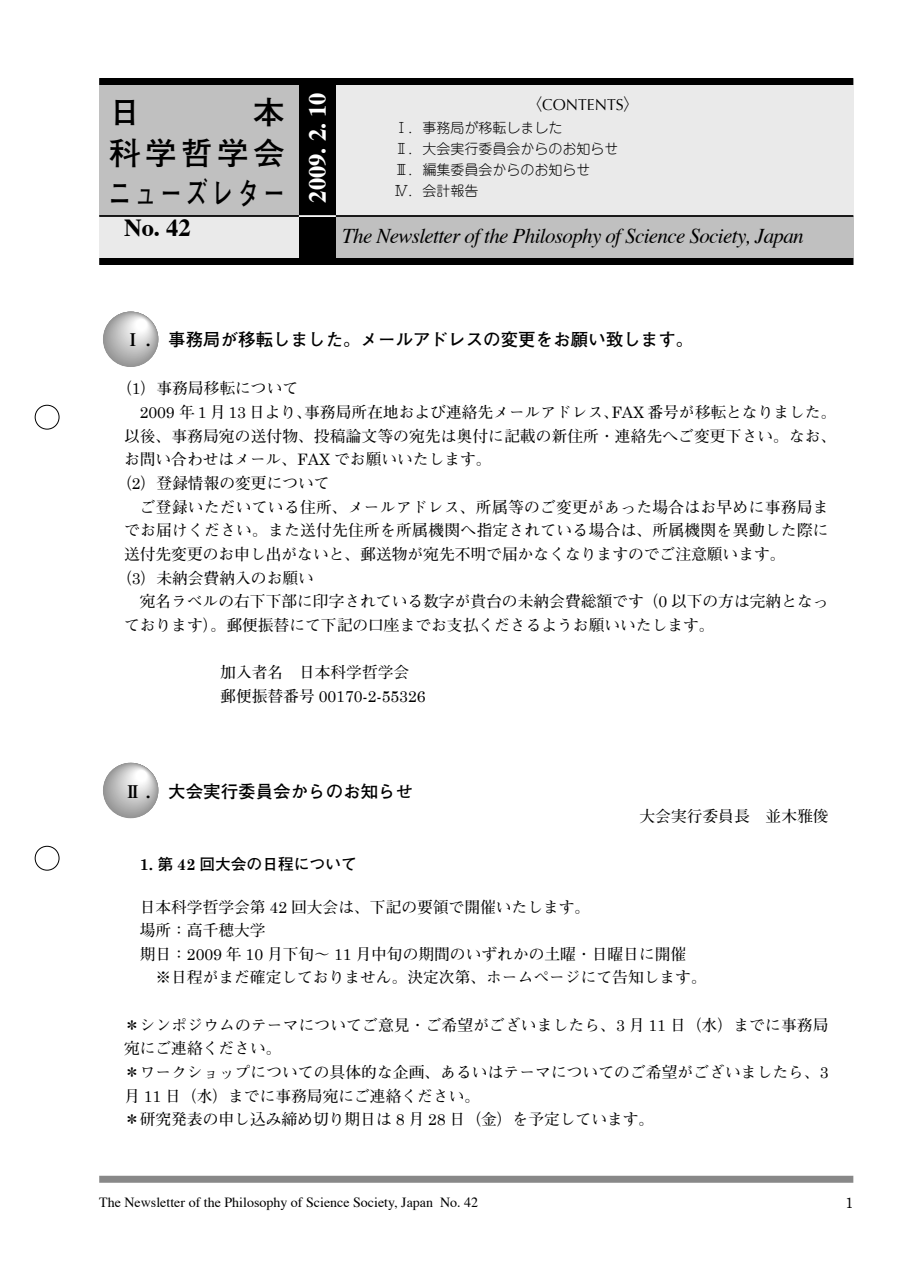
<style>
.page{position:relative;width:903px;height:1275px;background:#fff}
.page>*{position:absolute;margin:0;border:0;box-sizing:border-box;transform-origin:0 0}
.t1{font:700 31.5px/40.2px "Futo Go B101 Pro";letter-spacing:.2em;color:#000;text-align:justify}
.t2{font:700 24.5px "Times";color:#fff}
.t3{font:700 24.5px "Times";color:#000}
.t4{font:italic 21px "Times";letter-spacing:-.03em;color:#000}
.t5{font:700 17.5px "Futo Go B101 Pro";color:#000}
.t6{font:700 15.75px/23.6px "Futo Min A101 Pro";color:#000}
.t7{font:700 15.75px "Futo Min A101 Pro";letter-spacing:.02em;color:#000}
.t8{font:15.75px "Century Schoolbook";color:#000}
.t9{font:700 15.75px "Futo Go B101 Pro";color:#000}
.t10{font:15.75px "Optima";color:#000}
.t11{font:14px "Times";color:#000}
.t12{font:300 14px/21px "Jun 101 Pro";color:#000}
.t13{font:700 14px "Futo Min A101 Pro";color:#000}
.s1{font-family:"Futo Min A101 Pro";font-weight:700}
.s2{font-family:"Midashi Min Pro MA31";font-weight:400}
.s3{font-family:"Century Schoolbook"}
.s4{font-family:"Century Schoolbook";font-weight:400}
</style>
<div class="page">
<div style="left:99px;top:1176px;width:754px;height:7px;background:#888"></div>
<div style="left:35px;top:405px;width:24px;height:25px;border:1px solid #000;border-radius:50%"></div>
<div style="left:35px;top:846px;width:24px;height:25px;border:1px solid #000;border-radius:50%"></div>
<div style="left:105px;top:312px;width:53px;height:52px;background:#9b9b9b;border-radius:50%"></div>
<div style="left:107px;top:312px;width:50px;height:51px;background:#a1a1a1;border-radius:50%"></div>
<div style="left:110px;top:313px;width:46px;height:46px;background:#adadad;border-radius:50%"></div>
<div style="left:111px;top:314px;width:44px;height:44px;background:#b1b1b1;border-radius:50%"></div>
<div style="left:113px;top:314px;width:42px;height:42px;background:#b7b7b7;border-radius:50%"></div>
<div style="left:114px;top:314px;width:40px;height:40px;background:#bbb;border-radius:50%"></div>
<div style="left:115px;top:314px;width:39px;height:40px;background:#bdbdbd;border-radius:50%"></div>
<div style="left:115px;top:314px;width:39px;height:39px;background:#bdbdbd;border-radius:50%"></div>
<div style="left:116px;top:315px;width:38px;height:37px;background:#c1c1c1;border-radius:50%"></div>
<div style="left:117px;top:315px;width:37px;height:37px;background:#c3c3c3;border-radius:50%"></div>
<div style="left:118px;top:315px;width:35px;height:35px;background:#c8c8c8;border-radius:50%"></div>
<div style="left:120px;top:315px;width:33px;height:33px;background:#ccc;border-radius:50%"></div>
<div style="left:120px;top:316px;width:32px;height:32px;background:#cecece;border-radius:50%"></div>
<div style="left:121px;top:316px;width:31px;height:30px;background:#d2d2d2;border-radius:50%"></div>
<div style="left:122px;top:316px;width:30px;height:30px;background:#d4d4d4;border-radius:50%"></div>
<div style="left:122px;top:316px;width:30px;height:29px;background:#d5d5d5;border-radius:50%"></div>
<div style="left:124px;top:316px;width:27px;height:28px;background:#d9d9d9;border-radius:50%"></div>
<div style="left:124px;top:317px;width:27px;height:27px;background:#dadada;border-radius:50%"></div>
<div style="left:125px;top:317px;width:26px;height:25px;background:#dedede;border-radius:50%"></div>
<div style="left:127px;top:317px;width:23px;height:24px;background:#e2e2e2;border-radius:50%"></div>
<div style="left:127px;top:317px;width:23px;height:23px;background:#e5e5e5;border-radius:50%"></div>
<div style="left:128px;top:317px;width:22px;height:22px;background:#e7e7e7;border-radius:50%"></div>
<div style="left:129px;top:318px;width:20px;height:20px;background:#ebebeb;border-radius:50%"></div>
<div style="left:131px;top:318px;width:18px;height:18px;background:#f0f0f0;border-radius:50%"></div>
<div style="left:131px;top:318px;width:17px;height:17px;background:#f1f1f1;border-radius:50%"></div>
<div style="left:132px;top:318px;width:16px;height:16px;background:#f4f4f4;border-radius:50%"></div>
<div style="left:133px;top:319px;width:15px;height:14px;background:#f8f8f8;border-radius:50%"></div>
<div style="left:134px;top:319px;width:14px;height:14px;background:#f9f9f9;border-radius:50%"></div>
<div style="left:134px;top:319px;width:14px;height:13px;background:#fafafa;border-radius:50%"></div>
<div style="left:136px;top:319px;width:11px;height:12px;background:#fefefe;border-radius:50%"></div>
<div style="left:136px;top:319px;width:11px;height:11px;background:#fff;border-radius:50%"></div>
<div style="left:103px;top:763px;width:55px;height:55px;background:#959595;border-radius:50%"></div>
<div style="left:105px;top:763px;width:53px;height:53px;background:#9b9b9b;border-radius:50%"></div>
<div style="left:106px;top:763px;width:51px;height:51px;background:#9f9f9f;border-radius:50%"></div>
<div style="left:110px;top:764px;width:46px;height:46px;background:#adadad;border-radius:50%"></div>
<div style="left:111px;top:765px;width:44px;height:44px;background:#b1b1b1;border-radius:50%"></div>
<div style="left:113px;top:765px;width:42px;height:42px;background:#b7b7b7;border-radius:50%"></div>
<div style="left:114px;top:765px;width:40px;height:40px;background:#bbb;border-radius:50%"></div>
<div style="left:115px;top:765px;width:39px;height:40px;background:#bcbcbc;border-radius:50%"></div>
<div style="left:115px;top:766px;width:39px;height:39px;background:#bdbdbd;border-radius:50%"></div>
<div style="left:116px;top:766px;width:38px;height:37px;background:#c1c1c1;border-radius:50%"></div>
<div style="left:117px;top:766px;width:37px;height:37px;background:#c3c3c3;border-radius:50%"></div>
<div style="left:118px;top:766px;width:35px;height:35px;background:#c8c8c8;border-radius:50%"></div>
<div style="left:119px;top:766px;width:34px;height:34px;background:#c9c9c9;border-radius:50%"></div>
<div style="left:120px;top:767px;width:33px;height:33px;background:#ccc;border-radius:50%"></div>
<div style="left:120px;top:767px;width:32px;height:32px;background:#cecece;border-radius:50%"></div>
<div style="left:121px;top:767px;width:31px;height:31px;background:#d2d2d2;border-radius:50%"></div>
<div style="left:122px;top:767px;width:30px;height:29px;background:#d5d5d5;border-radius:50%"></div>
<div style="left:124px;top:768px;width:27px;height:27px;background:#dadada;border-radius:50%"></div>
<div style="left:124px;top:768px;width:27px;height:26px;background:#dcdcdc;border-radius:50%"></div>
<div style="left:126px;top:768px;width:24px;height:25px;background:#e0e0e0;border-radius:50%"></div>
<div style="left:127px;top:768px;width:23px;height:23px;background:#e5e5e5;border-radius:50%"></div>
<div style="left:128px;top:769px;width:22px;height:22px;background:#e5e5e5;border-radius:50%"></div>
<div style="left:129px;top:769px;width:20px;height:21px;background:#e9e9e9;border-radius:50%"></div>
<div style="left:129px;top:769px;width:20px;height:20px;background:#ebebeb;border-radius:50%"></div>
<div style="left:131px;top:769px;width:18px;height:18px;background:#f0f0f0;border-radius:50%"></div>
<div style="left:131px;top:769px;width:17px;height:17px;background:#f1f1f1;border-radius:50%"></div>
<div style="left:132px;top:770px;width:16px;height:16px;background:#f4f4f4;border-radius:50%"></div>
<div style="left:133px;top:770px;width:15px;height:14px;background:#f8f8f8;border-radius:50%"></div>
<div style="left:134px;top:770px;width:14px;height:14px;background:#fafafa;border-radius:50%"></div>
<div style="left:136px;top:770px;width:11px;height:12px;background:#fff;border-radius:50%"></div>
<div style="left:99px;top:217px;width:200px;height:47px;background:#eaeaea"></div>
<div style="left:336px;top:79px;width:517px;height:138px;background:#eaeaea"></div>
<div style="left:336px;top:216px;width:517px;height:48px;background:#c0c0c0"></div>
<div style="left:99px;top:79px;width:200px;height:137px;background:#c0c0c0"></div>
<hr style="left:99px;top:215px;width:754px;height:2px;background:#000">
<div style="left:299px;top:79px;width:37px;height:186px;background:#000"></div>
<hr style="left:299px;top:215px;width:37px;height:2px;background:#fff">
<div style="left:99px;top:78px;width:754px;height:7px;background:#000"></div>
<div style="left:99px;top:258px;width:754px;height:7px;background:#000"></div>
<h2 class="t2" style="left:294px;top:203px;width:112px;rotate:-90deg">2009. 2. 10</h2>
<p class="t10" style="left:526px;top:95px;width:114px"><span class="s1">〈</span>CONTENTS<span class="s1">〉</span></p>
<h1 class="t1" style="left:109px;top:88px;width:177px;text-indent:144px">本科学哲学会ニューズレター</h1>
<h2 class="t3" style="left:124px;top:205px;width:68px">No. 42</h2>
<h3 class="t4" style="left:342px;top:217px;width:463px">The Newsletter of the Philosophy of Science Society, Japan</h3>
<h1 class="t1" style="left:109px;top:88px;width:33px">日</h1>
<p class="t12" style="left:394px;top:115px;width:226px">Ⅰ．事務局が移転しました<br>Ⅱ．大会実行委員会からのお知らせ<br>Ⅲ．編集委員会からのお知らせ<br>Ⅳ．会計報告</p>
<p class="t5" style="left:124px;top:326px;width:571px"><span class="s2">Ⅰ</span> <span class="s3">.</span>　事務局が移転しました。メールアドレスの変更をお願い致します。</p>
<p class="t6" style="left:116px;top:375px;width:184px">（<span class="s4">1</span>）事務局移転について</p>
<p class="t6" style="left:140px;top:398px;width:698px"><span class="s4">2009</span> 年 <span class="s4">1</span> 月 <span class="s4">13</span> 日より、事務局所在地および連絡先メールアドレス、<span class="s4">FAX</span> 番号が移転となりました。</p>
<p class="t6" style="left:124px;top:422px;width:714px">以後、事務局宛の送付物、投稿論文等の宛先は奥付に記載の新住所・連絡先へご変更下さい。なお、</p>
<p class="t6" style="left:124px;top:446px;width:369px">お問い合わせはメール、<span class="s4">FAX</span> でお願いいたします。</p>
<p class="t6" style="left:116px;top:469px;width:215px">（<span class="s4">2</span>）登録情報の変更について</p>
<p class="t7" style="left:140px;top:494px;width:690px">ご登録いただいている住所、メールアドレス、所属等のご変更があった場合はお早めに事務局ま</p>
<p class="t7" style="left:124px;top:518px;width:706px">でお届けください。また送付先住所を所属機関へ指定されている場合は、所属機関を異動した際に</p>
<p class="t6" style="left:124px;top:540px;width:663px">送付先変更のお申し出がないと、郵送物が宛先不明で届かなくなりますのでご注意願います。</p>
<p class="t6" style="left:116px;top:564px;width:199px">（<span class="s4">3</span>）未納会費納入のお願い</p>
<p class="t6" style="left:140px;top:587px;width:690px">宛名ラベルの右下下部に印字されている数字が貴台の未納会費総額です（<span class="s4">0</span> 以下の方は完納となっ</p>
<p class="t6" style="left:124px;top:611px;width:592px">ております）。郵便振替にて下記の口座までお支払くださるようお願いいたします。</p>
<p class="t6" style="left:220px;top:658px;width:191px">加入者名　日本科学哲学会</p>
<p class="t8" style="left:220px;top:686px;width:207px"><span class="s1">郵便振替番号</span> 00170-2-55326</p>
<p class="t5" style="left:124px;top:777px;width:291px"><span class="s2">Ⅱ</span> <span class="s3">.</span>　大会実行委員会からのお知らせ</p>
<p class="t6" style="left:639px;top:803px;width:190px">大会実行委員長　並木雅俊</p>
<p class="t9" style="left:140px;top:851px;width:219px"><span class="s3">1.</span> 第 <span class="s3">42</span> 回大会の日程について</p>
<p class="t6" style="left:140px;top:893px;width:452px">日本科学哲学会第 <span class="s4">42</span> 回大会は、下記の要領で開催いたします。</p>
<p class="t6" style="left:140px;top:916px;width:127px">場所：高千穂大学</p>
<p class="t6" style="left:140px;top:940px;width:548px">期日：<span class="s4">2009</span> 年 <span class="s4">10</span> 月下旬～ <span class="s4">11</span> 月中旬の期間のいずれかの土曜・日曜日に開催</p>
<p class="t6" style="left:155px;top:964px;width:553px">※日程がまだ確定しておりません。決定次第、ホームページにて告知します。</p>
<p class="t6" style="left:124px;top:1011px;width:706px">＊シンポジウムのテーマについてご意見・ご希望がございましたら、<span class="s4">3</span> 月 <span class="s4">11</span> 日（水）までに事務局宛にご連絡ください。<br>＊ワークショップについての具体的な企画、あるいはテーマについてのご希望がございましたら、<span class="s4">3</span>月 <span class="s4">11</span> 日（水）までに事務局宛にご連絡ください。<br>＊研究発表の申し込み締め切り期日は <span class="s4">8</span> 月 <span class="s4">28</span> 日（金）を予定しています。</p>
<p class="t11" style="left:99px;top:1189px;width:380px">The Newsletter of the Philosophy of Science Society, Japan No. 42</p>
<p class="t13" style="left:846px;top:1192px;width:9px">1</p>
</div>
